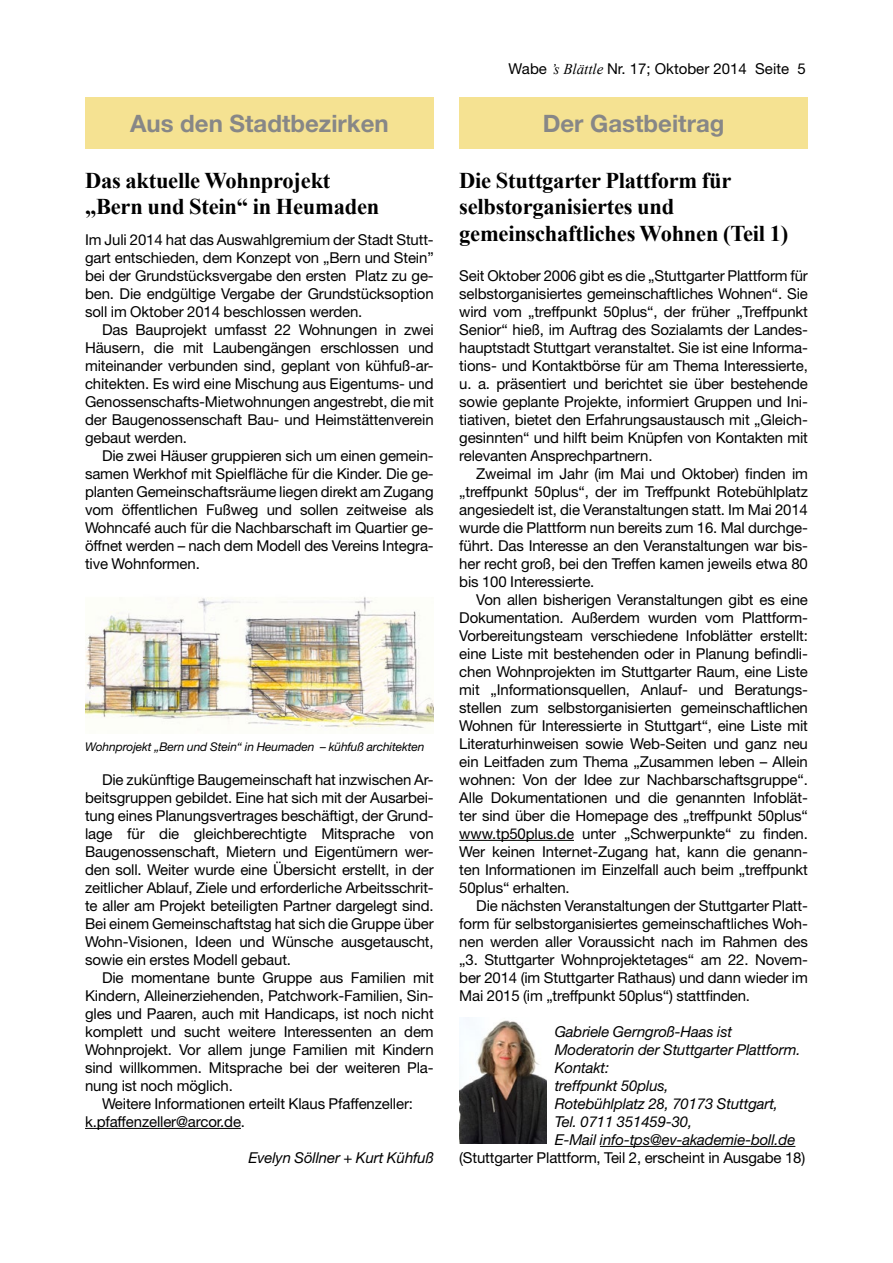
<style>
.page{position:relative;width:893px;height:1263px;background:#fff}
.page>*{position:absolute;margin:0;border:0;box-sizing:border-box;transform-origin:0 0}
.t1{font:700 24px "Helvetica Neue LT Pro";color:#878787}
.t2{font:700 22.5px/26.2px "Times New Roman";letter-spacing:-.01em;color:#000}
.t3{font:15px/18px "Helvetica Neue LT Pro";letter-spacing:-.01em;color:#000;text-align:justify}
.t4{font:italic 15px/18px "Helvetica Neue LT Pro";letter-spacing:-.01em;color:#000}
.t5{font:italic 12px "Helvetica Neue LT Pro";letter-spacing:-.01em;color:#000}
.s1{font-family:"Times New Roman";font-style:italic}
</style>
<div class="page">
<div style="left:85px;top:98px;width:349px;height:51px;background:#f5e292"></div>
<div style="left:459px;top:98px;width:349px;height:51px;background:#f5e292"></div>
<hr style="left:459px;top:840px;width:115px;height:1px;background:#000">
<hr style="left:600px;top:1146px;width:195px;height:1px;background:#000">
<img style="left:459px;top:1020px;width:87px;height:124px">
<hr style="left:85px;top:1128px;width:156px;height:1px;background:#000">
<img style="left:85px;top:597px;width:349px;height:133px">
<p class="t3" style="left:509px;top:60px;width:299px">Wabe <span class="s1">’s Blättle</span> Nr. 17; Oktober 2014 Seite 5</p>
<h1 class="t1" style="left:130px;top:108px;width:260px">Aus den Stadtbezirken</h1>
<h1 class="t1" style="left:543px;top:108px;width:183px">Der Gastbeitrag</h1>
<h2 class="t2" style="left:459px;top:167px;width:331px">Die Stuttgarter Plattform für selbstorganisiertes und gemeinschaftliches Wohnen (Teil 1)</h2>
<p class="t3" style="left:459px;top:266px;width:350px">Seit Oktober 2006 gibt es die „Stuttgarter Plattform für selbstorganisiertes gemeinschaftliches Wohnen“. Sie wird vom „treffpunkt 50plus“, der früher „Treffpunkt Senior“ hieß, im Auftrag des Sozialamts der Landes&shy;hauptstadt Stuttgart veranstaltet. Sie ist eine Informa&shy;tions- und Kontaktbörse für am Thema Interessierte, u. a. präsentiert und berichtet sie über bestehende sowie geplante Projekte, informiert Gruppen und Ini&shy;tiativen, bietet den Erfahrungsaustausch mit „Gleich&shy;gesinnten“ und hilft beim Knüpfen von Kontakten mit relevanten Ansprechpartnern.</p>
<p class="t3" style="left:459px;top:464px;width:350px;text-indent:17px">Zweimal im Jahr (im Mai und Oktober) finden im „treffpunkt 50plus“, der im Treffpunkt Rotebühlplatz angesiedelt ist, die Veranstaltungen statt. Im Mai 2014 wurde die Plattform nun bereits zum 16. Mal durchge&shy;führt. Das Interesse an den Veranstaltungen war bis&shy;her recht groß, bei den Treffen kamen jeweils etwa 80 bis 100 Interessierte.</p>
<p class="t3" style="left:459px;top:590px;width:350px;text-indent:17px">Von allen bisherigen Veranstaltungen gibt es eine Dokumentation. Außerdem wurden vom Plattform-Vorbereitungsteam verschiedene Infoblätter erstellt: eine Liste mit bestehenden oder in Planung befindli&shy;chen Wohnprojekten im Stuttgarter Raum, eine Liste mit „Informationsquellen, Anlauf- und Beratungs&shy;stellen zum selbstorganisierten gemeinschaftlichen Wohnen für Interessierte in Stuttgart“, eine Liste mit Literaturhinweisen sowie Web-Seiten und ganz neu ein Leitfaden zum Thema „Zusammen leben – Allein wohnen: Von der Idee zur Nachbarschaftsgruppe“.<br>Alle Dokumentationen und die genannten Infoblät&shy;ter sind über die Homepage des „treffpunkt 50plus“ www.tp50plus.de unter „Schwerpunkte“ zu finden.<br>Wer keinen Internet-Zugang hat, kann die genann&shy;ten Informationen im Einzelfall auch beim „treffpunkt 50plus“ erhalten.</p>
<p class="t3" style="left:459px;top:896px;width:350px;text-indent:17px">Die nächsten Veranstaltungen der Stuttgarter Platt&shy;form für selbstorganisiertes gemeinschaftliches Woh&shy;nen werden aller Voraussicht nach im Rahmen des „3. Stuttgarter Wohnprojektetages“ am 22. Novem&shy;ber 2014 (im Stuttgarter Rathaus) und dann wieder im Mai 2015 (im „treffpunkt 50plus“) stattfinden.</p>
<p class="t4" style="left:555px;top:1022px;width:247px">Gabriele Gerngroß-Haas ist<br>Moderatorin der Stuttgarter Plattform.<br>Kontakt:<br>treffpunkt 50plus,<br>Rotebühlplatz 28, 70173 Stuttgart,<br>Tel. 0711 351459-30,<br>E-Mail info-tps@ev-akademie-boll.de</p>
<p class="t3" style="left:459px;top:1148px;width:348px">(Stuttgarter Plattform, Teil 2, erscheint in Ausgabe 18)</p>
<h2 class="t2" style="left:85px;top:168px;width:296px;line-height:25.5px">Das aktuelle Wohnprojekt „Bern und Stein“ in Heumaden</h2>
<p class="t3" style="left:85px;top:230px;width:350px">Im Juli 2014 hat das Auswahlgremium der Stadt Stutt&shy;gart entschieden, dem Konzept von „Bern und Stein” bei der Grundstücksvergabe den ersten Platz zu ge&shy;ben. Die endgültige Vergabe der Grundstücksoption soll im Oktober 2014 beschlossen werden.</p>
<p class="t3" style="left:85px;top:320px;width:350px;text-indent:17px">Das Bauprojekt umfasst 22 Wohnungen in zwei Häusern, die mit Laubengängen erschlossen und miteinander verbunden sind, geplant von kühfuß-ar&shy;chitekten. Es wird eine Mischung aus Eigentums- und Genossenschafts-Mietwohnungen angestrebt, die mit der Baugenossenschaft Bau- und Heimstättenverein gebaut werden.</p>
<p class="t3" style="left:85px;top:446px;width:350px;text-indent:17px">Die zwei Häuser gruppieren sich um einen gemein&shy;samen Werkhof mit Spielfläche für die Kinder. Die ge&shy;planten Gemeinschaftsräume liegen direkt am Zugang vom öffentlichen Fußweg und sollen zeitweise als Wohncafé auch für die Nachbarschaft im Quartier ge&shy;öffnet werden – nach dem Modell des Vereins Integra&shy;tive Wohnformen.</p>
<p class="t5" style="left:85px;top:739px;width:341px">Wohnprojekt „Bern und Stein“ in Heumaden – kühfuß architekten</p>
<p class="t3" style="left:85px;top:770px;width:350px;text-indent:17px">Die zukünftige Baugemeinschaft hat inzwischen Ar&shy;beitsgruppen gebildet. Eine hat sich mit der Ausarbei&shy;tung eines Planungsvertrages beschäftigt, der Grund&shy;lage für die gleichberechtigte Mitsprache von Baugenossenschaft, Mietern und Eigentümern wer&shy;den soll. Weiter wurde eine Übersicht erstellt, in der zeitlicher Ablauf, Ziele und erforderliche Arbeitsschrit&shy;te aller am Projekt beteiligten Partner dargelegt sind.<br>Bei einem Gemeinschaftstag hat sich die Gruppe über Wohn-Visionen, Ideen und Wünsche ausgetauscht, sowie ein erstes Modell gebaut.</p>
<p class="t3" style="left:85px;top:968px;width:350px;text-indent:17px">Die momentane bunte Gruppe aus Familien mit Kindern, Alleinerziehenden, Patchwork-Familien, Sin&shy;gles und Paaren, auch mit Handicaps, ist noch nicht komplett und sucht weitere Interessenten an dem Wohnprojekt. Vor allem junge Familien mit Kindern sind willkommen. Mitsprache bei der weiteren Pla&shy;nung ist noch möglich.</p>
<p class="t3" style="left:85px;top:1094px;width:329px;text-indent:17px">Weitere Informationen erteilt Klaus Pfaffenzeller: k.pfaffenzeller@arcor.de.</p>
<p class="t4" style="left:248px;top:1148px;width:187px">Evelyn Söllner + Kurt Kühfuß</p>
</div>
